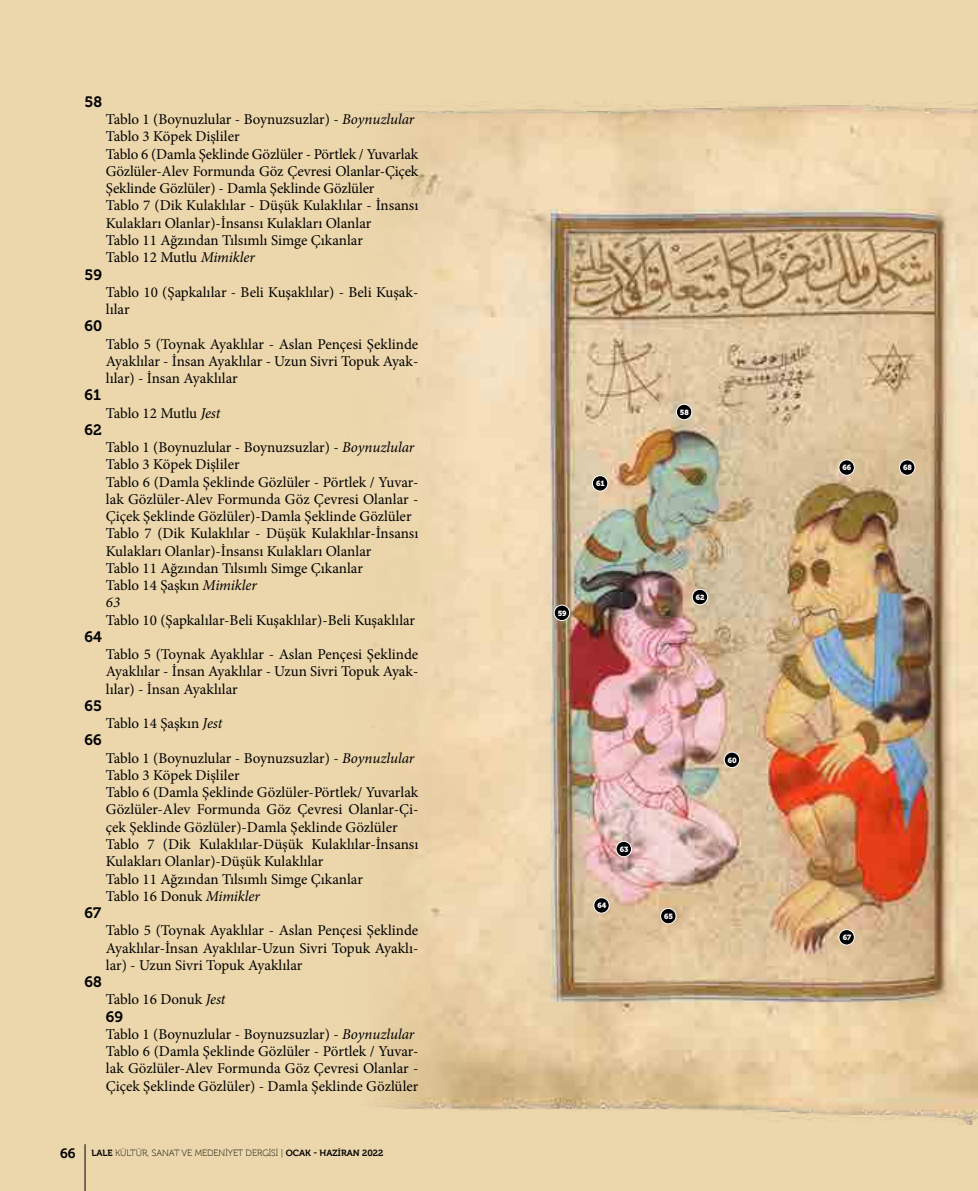
<style>
.page{position:relative;width:978px;height:1191px;background:#ecd7ac}
.page>*{position:absolute;margin:0;border:0;box-sizing:border-box;transform-origin:0 0}
.t1{font:15px/17.2px "Minion Pro";color:#000}
.t2{font:15px "Museo 700";color:#000}
.t3{font:9px "Museo 100 EP";color:#000}
.t4{font:7.5px "Museo 900";color:#fff}
.s1{font-style:italic}
.s2{font-family:"Museo 700 EP";font-size:13.5px}
.s3{font-family:"Museo 700 EP"}
</style>
<div class="page">
<hr style="left:85px;top:1144px;width:1px;height:47px;background:#000">
<img style="left:372px;top:101px;width:606px;height:1023px">
<div style="left:692px;top:589px;width:16px;height:16px;background:#000;border-radius:50%"></div>
<div style="left:692px;top:589px;width:16px;height:16px;border:1px solid #fff;border-radius:50%"></div>
<div style="left:676px;top:404px;width:16px;height:16px;background:#000;border-radius:50%"></div>
<div style="left:676px;top:404px;width:16px;height:16px;border:1px solid #fff;border-radius:50%"></div>
<div style="left:592px;top:475px;width:16px;height:16px;background:#000;border-radius:50%"></div>
<div style="left:592px;top:475px;width:16px;height:16px;border:1px solid #fff;border-radius:50%"></div>
<div style="left:554px;top:605px;width:16px;height:15px;background:#000;border-radius:50%"></div>
<div style="left:554px;top:605px;width:16px;height:16px;border:1px solid #fff;border-radius:50%"></div>
<div style="left:724px;top:752px;width:16px;height:15px;background:#000;border-radius:50%"></div>
<div style="left:724px;top:752px;width:16px;height:15px;border:1px solid #fff;border-radius:50%"></div>
<div style="left:616px;top:841px;width:15px;height:15px;background:#000;border-radius:50%"></div>
<div style="left:616px;top:841px;width:16px;height:16px;border:1px solid #fff;border-radius:50%"></div>
<div style="left:594px;top:897px;width:15px;height:16px;background:#000;border-radius:50%"></div>
<div style="left:594px;top:897px;width:15px;height:16px;border:1px solid #fff;border-radius:50%"></div>
<div style="left:661px;top:908px;width:15px;height:16px;background:#000;border-radius:50%"></div>
<div style="left:660px;top:908px;width:16px;height:16px;border:1px solid #fff;border-radius:50%"></div>
<div style="left:839px;top:929px;width:15px;height:16px;background:#000;border-radius:50%"></div>
<div style="left:839px;top:929px;width:16px;height:16px;border:1px solid #fff;border-radius:50%"></div>
<div style="left:839px;top:460px;width:15px;height:15px;background:#000;border-radius:50%"></div>
<div style="left:839px;top:459px;width:16px;height:16px;border:1px solid #fff;border-radius:50%"></div>
<div style="left:899px;top:460px;width:16px;height:15px;background:#000;border-radius:50%"></div>
<div style="left:899px;top:459px;width:16px;height:16px;border:1px solid #fff;border-radius:50%"></div>
<p class="t2" style="left:85px;top:93px;width:19px">58</p>
<p class="t1" style="left:106px;top:111px;width:314px">Tablo 1 (Boynuzlular - Boynuzsuzlar) - <span class="s1">Boynuzlular </span>Tablo 3 Köpek Dişliler<br>Tablo 6 (Damla Şeklinde Gözlüler - Pörtlek / Yuvarlak Gözlüler-Alev Formunda Göz Çevresi Olanlar-Çiçek Şeklinde Gözlüler) - Damla Şeklinde Gözlüler<br>Tablo 7 (Dik Kulaklılar - Düşük Kulaklılar - İnsansı Kulakları Olanlar)-İnsansı Kulakları Olanlar<br>Tablo 11 Ağzından Tılsımlı Simge Çıkanlar<br>Tablo 12 Mutlu <span class="s1">Mimikler</span></p>
<p class="t2" style="left:85px;top:266px;width:19px">59</p>
<p class="t1" style="left:106px;top:283px;width:314px">Tablo 10 (Şapkalılar - Beli Kuşaklılar) - Beli Kuşak&shy;lılar</p>
<p class="t2" style="left:85px;top:318px;width:19px">60</p>
<p class="t1" style="left:106px;top:335px;width:314px;text-align:justify">Tablo 5 (Toynak Ayaklılar - Aslan Pençesi Şeklinde Ayaklılar - İnsan Ayaklılar - Uzun Sivri Topuk Ayak&shy;lılar) - İnsan Ayaklılar</p>
<p class="t2" style="left:85px;top:387px;width:18px">61</p>
<p class="t1" style="left:106px;top:404px;width:116px">Tablo 12 Mutlu <span class="s1">Jest</span></p>
<p class="t2" style="left:85px;top:421px;width:19px">62</p>
<p class="t1" style="left:106px;top:439px;width:314px">Tablo 1 (Boynuzlular - Boynuzsuzlar) - <span class="s1">Boynuzlular </span>Tablo 3 Köpek Dişliler<br>Tablo 6 (Damla Şeklinde Gözlüler - Pörtlek / Yuvar&shy;lak Gözlüler-Alev Formunda Göz Çevresi Olanlar - Çiçek Şeklinde Gözlüler)-Damla Şeklinde Gözlüler Tablo 7 (Dik Kulaklılar - Düşük Kulaklılar-İnsansı Kulakları Olanlar)-İnsansı Kulakları Olanlar<br>Tablo 11 Ağzından Tılsımlı Simge Çıkanlar<br>Tablo 14 Şaşkın <span class="s1">Mimikler<br>63</span></p>
<p class="t1" style="left:106px;top:611px;width:311px">Tablo 10 (Şapkalılar-Beli Kuşaklılar)-Beli Kuşaklılar</p>
<p class="t2" style="left:85px;top:628px;width:19px">64</p>
<p class="t1" style="left:106px;top:646px;width:314px;text-align:justify">Tablo 5 (Toynak Ayaklılar - Aslan Pençesi Şeklinde Ayaklılar - İnsan Ayaklılar - Uzun Sivri Topuk Ayak&shy;lılar) - İnsan Ayaklılar</p>
<p class="t2" style="left:85px;top:697px;width:19px">65</p>
<p class="t1" style="left:106px;top:715px;width:118px">Tablo 14 Şaşkın <span class="s1">Jest</span></p>
<p class="t2" style="left:85px;top:732px;width:19px">66</p>
<p class="t1" style="left:106px;top:749px;width:314px">Tablo 1 (Boynuzlular - Boynuzsuzlar) - <span class="s1">Boynuzlular </span>Tablo 3 Köpek Dişliler<br>Tablo 6 (Damla Şeklinde Gözlüler-Pörtlek/ Yuvarlak Gözlüler-Alev Formunda Göz Çevresi Olanlar-Çi&shy;çek Şeklinde Gözlüler)-Damla Şeklinde Gözlüler Tablo 7 (Dik Kulaklılar-Düşük Kulaklılar-İnsansı Kulakları Olanlar)-Düşük Kulaklılar<br>Tablo 11 Ağzından Tılsımlı Simge Çıkanlar<br>Tablo 16 Donuk <span class="s1">Mimikler</span></p>
<p class="t2" style="left:85px;top:904px;width:18px">67</p>
<p class="t1" style="left:106px;top:922px;width:314px;text-align:justify">Tablo 5 (Toynak Ayaklılar - Aslan Pençesi Şeklinde Ayaklılar-İnsan Ayaklılar-Uzun Sivri Topuk Ayaklı&shy;lar) - Uzun Sivri Topuk Ayaklılar</p>
<p class="t2" style="left:85px;top:973px;width:19px">68</p>
<p class="t1" style="left:106px;top:991px;width:121px">Tablo 16 Donuk <span class="s1">Jest</span></p>
<p class="t2" style="left:106px;top:1008px;width:19px">69</p>
<p class="t1" style="left:106px;top:1025px;width:314px">Tablo 1 (Boynuzlular - Boynuzsuzlar) - <span class="s1">Boynuzlular </span>Tablo 6 (Damla Şeklinde Gözlüler - Pörtlek / Yuvar&shy;lak Gözlüler-Alev Formunda Göz Çevresi Olanlar - Çiçek Şeklinde Gözlüler) - Damla Şeklinde Gözlüler</p>
<p class="t3" style="left:60px;top:1148px;width:325px"><span class="s2">66</span> <span class="s3">LALE</span> KÜLTÜR, SANAT VE MEDENİYET DERGİSİ | <span class="s3">OCAK - HAZİRAN 2022</span></p>
<p class="t4" style="left:596px;top:479px;width:10px">61</p>
<p class="t4" style="left:558px;top:609px;width:10px">59</p>
<p class="t4" style="left:680px;top:408px;width:11px">58</p>
<p class="t4" style="left:696px;top:593px;width:10px">62</p>
<p class="t4" style="left:620px;top:845px;width:10px">63</p>
<p class="t4" style="left:597px;top:901px;width:10px">64</p>
<p class="t4" style="left:664px;top:912px;width:10px">65</p>
<p class="t4" style="left:728px;top:755px;width:10px">60</p>
<p class="t4" style="left:843px;top:463px;width:10px">66</p>
<p class="t4" style="left:903px;top:463px;width:10px">68</p>
<p class="t4" style="left:843px;top:933px;width:10px">67</p>
</div>
